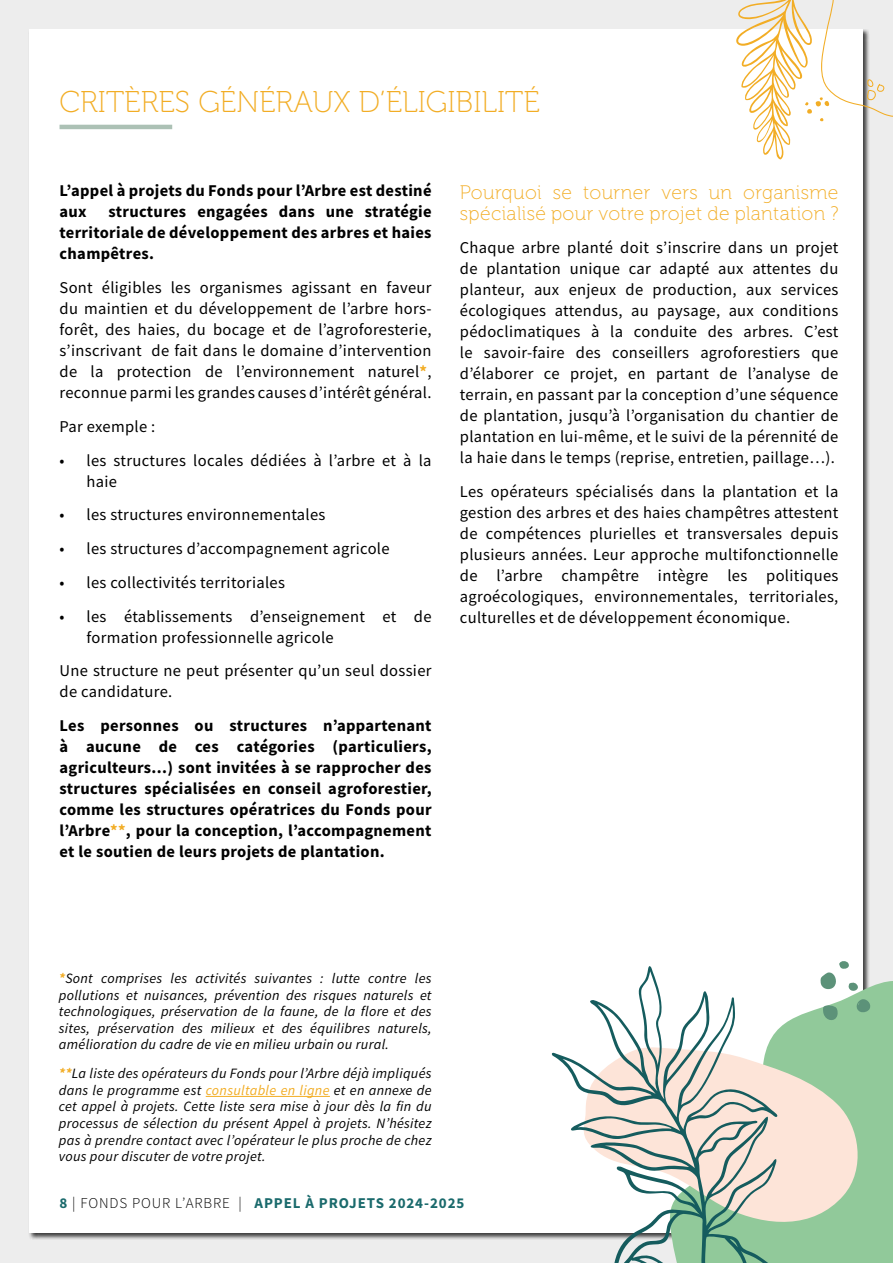
<style>
.page{position:relative;width:893px;height:1263px;background:#ededed}
.page>*{position:absolute;margin:0;border:0;box-sizing:border-box;transform-origin:0 0}
.t1{font:30px "Museo 100";color:#f2ad25}
.t2{font:19.5px/21px "Museo 100";letter-spacing:.02em;color:#f2ad25}
.t3{font:16.5px/21px "Source Sans Pro";letter-spacing:.02em;color:#000;text-align:justify}
.t4{font:700 16.5px/21px "Source Sans Pro";letter-spacing:.02em;color:#000;text-align:justify}
.t5{font:700 15px "Source Sans Pro";letter-spacing:.06em;color:#1a6a6c}
.t6{font:italic 14.25px/16.5px "Source Sans Pro";letter-spacing:.02em;color:#000;text-align:justify}
.s1{font-weight:700;color:#f2ad25}
.s2{color:#f2ad25}
.s3{font-weight:300;color:#000}
</style>
<div class="page">
<div style="left:30px;top:30px;width:833px;height:1203px;background:#fff"></div>
<svg style="left:734px;top:0;width:159px;height:159px"></svg>
<hr style="left:60px;top:125px;width:112px;height:4px;background:#acc1b5">
<hr style="left:206px;top:1096px;width:124px;height:1px;background:#f2ad25">
<svg style="left:784px;top:981px;width:109px;height:282px;background:#9bcea3"></svg>
<svg style="left:820px;top:960px;width:52px;height:62px"></svg>
<svg style="left:784px;top:1045px;width:82px;height:185px;background:#ccd7bb"></svg>
<svg style="left:551px;top:966px;width:233px;height:297px"></svg>
<h1 class="t1" style="left:60px;top:86px;width:482px">CRITÈRES GÉNÉRAUX D’ÉLIGIBILITÉ</h1>
<p class="t4" style="left:60px;top:180px;width:374px">L’appel à projets du Fonds pour l’Arbre est destiné aux</p>
<p class="t4" style="left:60px;top:201px;width:374px;text-indent:49px">structures engagées dans une stratégie territoriale de développement des arbres et haies champêtres.</p>
<p class="t3" style="left:60px;top:277px;width:374px">Sont éligibles les organismes agissant en faveur du maintien et du développement de l’arbre hors&shy;forêt, des haies, du bocage et de l’agroforesterie, s’inscrivant de fait dans le domaine d’intervention de la protection de l’environnement naturel<span class="s1">*</span>, reconnue parmi les grandes causes d’intérêt général.</p>
<p class="t3" style="left:60px;top:416px;width:97px">Par exemple :</p>
<p class="t3" style="left:87px;top:450px;width:346px;text-indent:-27px">• les structures locales dédiées à l’arbre et à la haie</p>
<p class="t3" style="left:60px;top:504px;width:268px">• les structures environnementales</p>
<p class="t3" style="left:60px;top:538px;width:332px">• les structures d’accompagnement agricole</p>
<p class="t3" style="left:60px;top:572px;width:227px">• les collectivités territoriales</p>
<p class="t3" style="left:87px;top:606px;width:347px;text-indent:-27px">• les établissements d’enseignement et de formation professionnelle agricole</p>
<p class="t3" style="left:60px;top:660px;width:374px">Une structure ne peut présenter qu’un seul dossier de candidature.</p>
<p class="t4" style="left:60px;top:715px;width:374px">Les personnes ou structures n’appartenant à aucune de ces catégories (particuliers, agriculteurs...) sont invitées à se rapprocher des structures spécialisées en conseil agroforestier, comme les structures opératrices du Fonds pour l’Arbre<span class="s2">**</span>, pour la conception, l’accompagnement et le soutien de leurs projets de plantation.</p>
<p class="t2" style="left:460px;top:182px;width:380px">Pourquoi se tourner vers un organisme spécialisé pour votre projet de plantation ?</p>
<p class="t3" style="left:460px;top:237px;width:380px">Chaque arbre planté doit s’inscrire dans un projet de plantation unique car adapté aux attentes du planteur, aux enjeux de production, aux services écologiques attendus, au paysage, aux conditions pédoclimatiques à la conduite des arbres. C’est le savoir-faire des conseillers agroforestiers que d’élaborer ce projet, en partant de l’analyse de terrain, en passant par la conception d’une séquence de plantation, jusqu’à l’organisation du chantier de plantation en lui-même, et le suivi de la pérennité de la haie dans le temps (reprise, entretien, paillage…).</p>
<p class="t3" style="left:460px;top:481px;width:380px">Les opérateurs spécialisés dans la plantation et la gestion des arbres et des haies champêtres attestent de compétences plurielles et transversales depuis plusieurs années. Leur approche multifonctionnelle de l’arbre champêtre intègre les politiques agroécologiques, environnementales, territoriales, culturelles et de développement économique.</p>
<p class="t6" style="left:59px;top:970px;width:374px"><span class="s1">*</span>Sont comprises les activités suivantes : lutte contre les pollutions et nuisances, prévention des risques naturels et technologiques, préservation de la faune, de la flore et des sites, préservation des milieux et des équilibres naturels, amélioration du cadre de vie en milieu urbain ou rural.</p>
<p class="t6" style="left:59px;top:1065px;width:374px"><span class="s1">**</span>La liste des opérateurs du Fonds pour l’Arbre déjà impliqués dans le programme est <span class="s2">consultable en ligne</span> et en annexe de cet appel à projets. Cette liste sera mise à jour dès la fin du processus de sélection du présent Appel à projets. N’hésitez pas à prendre contact avec l’opérateur le plus proche de chez vous pour discuter de votre projet.</p>
<p class="t5" style="left:60px;top:1193px;width:406px">8 <span class="s3">| FONDS POUR L’ARBRE |</span> APPEL À PROJETS 2024-2025</p>
<p class="t5" style="left:251px;top:1193px;width:211px">APPEL À PROJETS 2024-2025</p>
</div>
